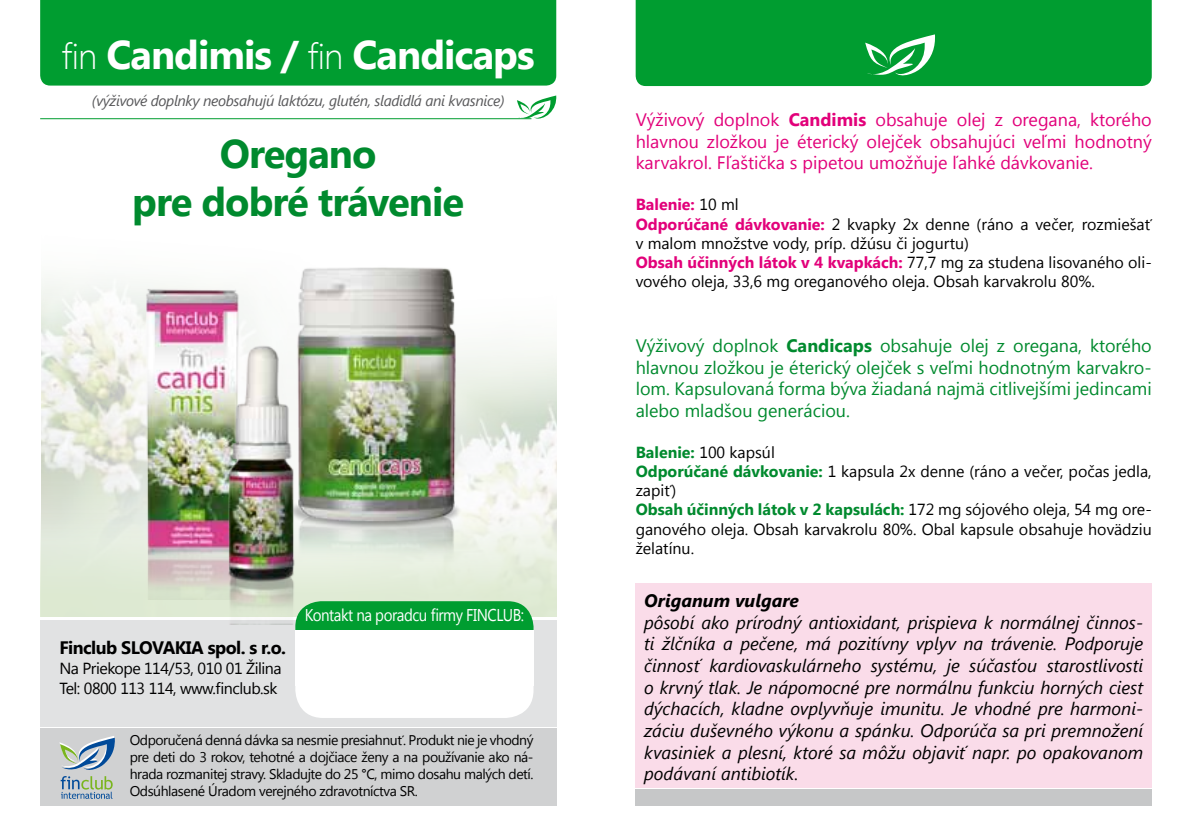
<style>
.page{position:relative;width:1191px;height:840px;background:#fff}
.page>*{position:absolute;margin:0;border:0;box-sizing:border-box;transform-origin:0 0}
.t1{font:700 40px "Segoe UI";letter-spacing:-.025em;color:#fff}
.t2{font:700 40px/48px "Segoe UI";letter-spacing:-.025em;color:#008a2e;text-align:center}
.t3{font:italic 18px/21.6px "Segoe UI";color:#000;text-align:justify}
.t4{font:18px/21.6px "Segoe UI";color:#008a2e;text-align:justify}
.t5{font:18px/21.6px "Segoe UI";color:#e2007a;text-align:justify}
.t6{font:700 18px "Segoe UI";letter-spacing:-.03em;color:#000}
.t7{font:italic 700 18px "Segoe UI";color:#000}
.t8{font:17px "Segoe UI";letter-spacing:-.03em;color:#fff;scale:.88 1}
.t9{font:16px/19.2px "Segoe UI";color:#000}
.t10{font:16px/20px "Segoe UI";letter-spacing:-.03em;color:#000}
.t11{font:italic 15px "Segoe UI";letter-spacing:-.025em;color:#58585a}
.t12{font:14px/16.8px "Segoe UI";letter-spacing:-.03em;color:#000;text-align:justify}
.s1{font-weight:300;font-size:36px}
.s2{font-weight:700}
.s3{font-weight:700;color:#e2007a}
.s4{font-weight:700;color:#008a2e}
</style>
<div class="page">
<div style="left:635px;top:583px;width:516px;height:204px;background:#fadce9"></div>
<div style="left:40px;top:0;width:516px;height:85px;background:#009d30"></div>
<svg style="left:40px;top:278px;width:516px;height:340px"></svg>
<hr style="left:40px;top:118px;width:491px;height:1px;background:#009d30">
<svg style="left:517px;top:95px;width:39px;height:25px"></svg>
<div style="left:635px;top:0;width:516px;height:86px;background:#009d30"></div>
<svg style="left:865px;top:34px;width:70px;height:46px"></svg>
<div style="left:635px;top:788px;width:516px;height:17px;background:#c6c7c8"></div>
<div style="left:40px;top:620px;width:516px;height:106px;background:#e1e2e3"></div>
<div style="left:40px;top:728px;width:516px;height:77px;background:#d0d1d2"></div>
<svg style="left:40px;top:512px;width:516px;height:104px;background:#e3ecda"></svg>
<div style="left:295px;top:604px;width:238px;height:113px;background:#fff;border-radius:28px"></div>
<div style="left:295px;top:601px;width:238px;height:68px;background:#009d30;border-radius:26px"></div>
<div style="left:295px;top:629px;width:238px;height:56px;background:#fff"></div>
<img style="left:134px;top:278px;width:116px;height:321px">
<img style="left:218px;top:280px;width:82px;height:344px">
<img style="left:284px;top:267px;width:190px;height:306px">
<svg style="left:59px;top:736px;width:56px;height:62px"></svg>
<h1 class="t1" style="left:62px;top:26px;width:474px"><span class="s1">fin</span> Candimis / <span class="s1">fin</span> Candicaps</h1>
<p class="t11" style="left:92px;top:91px;width:414px">(výživové doplnky neobsahujú laktózu, glutén, sladidlá ani kvasnice)</p>
<h1 class="t2" style="left:132px;top:127px;width:333px">Oregano<br>pre dobré trávenie</h1>
<p class="t8" style="left:305px;top:603px;width:251px">Kontakt na poradcu firmy FINCLUB:</p>
<p class="t6" style="left:59px;top:634px;width:228px">Finclub SLOVAKIA spol. s r.o.</p>
<p class="t10" style="left:59px;top:657px;width:224px">Na Priekope 114/53, 010 01 Žilina<br>Tel: 0800 113 114, www.finclub.sk</p>
<p class="t12" style="left:130px;top:730px;width:405px">Odporučená denná dávka sa nesmie presiahnuť. Produkt nie je vhodný pre deti do 3 rokov, tehotné a dojčiace ženy a na používanie ako ná&shy;hrada rozmanitej stravy. Skladujte do 25 °C, mimo dosahu malých detí.<br>Odsúhlasené Úradom verejného zdravotníctva SR.</p>
<p class="t5" style="left:635px;top:108px;width:517px">Výživový doplnok <span class="s2">Candimis</span> obsahuje olej z oregana, ktorého hlavnou zložkou je éterický olejček obsahujúci veľmi hodnotný karvakrol. Fľaštička s pipetou umožňuje ľahké dávkovanie.</p>
<p class="t9" style="left:635px;top:194px;width:517px"><span class="s3">Balenie:</span> 10 ml<br><span class="s3">Odporúčané dávkovanie:</span> 2 kvapky 2x denne (ráno a večer, rozmiešať v malom množstve vody, príp. džúsu či jogurtu)<br><span class="s3">Obsah účinných látok v 4 kvapkách:</span> 77,7 mg za studena lisovaného oli&shy;vového oleja, 33,6 mg oreganového oleja. Obsah karvakrolu 80%.</p>
<p class="t4" style="left:635px;top:334px;width:517px">Výživový doplnok <span class="s2">Candicaps</span> obsahuje olej z oregana, ktorého hlavnou zložkou je éterický olejček s veľmi hodnotným karvakro&shy;lom. Kapsulovaná forma býva žiadaná najmä citlivejšími jedincami alebo mladšou generáciou.</p>
<p class="t9" style="left:635px;top:441px;width:517px"><span class="s4">Balenie:</span> 100 kapsúl<br><span class="s4">Odporúčané dávkovanie:</span> 1 kapsula 2x denne (ráno a večer, počas jedla, zapiť)<br><span class="s4">Obsah účinných látok v 2 kapsulách:</span> 172 mg sójového oleja, 54 mg ore&shy;ganového oleja. Obsah karvakrolu 80%. Obal kapsule obsahuje hovädziu želatínu.</p>
<p class="t7" style="left:644px;top:587px;width:156px">Origanum vulgare</p>
<p class="t3" style="left:644px;top:610px;width:500px">pôsobí ako prírodný antioxidant, prispieva k normálnej činnos&shy;ti žlčníka a pečene, má pozitívny vplyv na trávenie. Podporuje činnosť kardiovaskulárneho systému, je súčasťou starostlivosti o krvný tlak. Je nápomocné pre normálnu funkciu horných ciest dýchacích, kladne ovplyvňuje imunitu. Je vhodné pre harmoni&shy;záciu duševného výkonu a spánku. Odporúča sa pri premnožení kvasiniek a plesní, ktoré sa môžu objaviť napr. po opakovanom podávaní antibiotík.</p>
</div>
